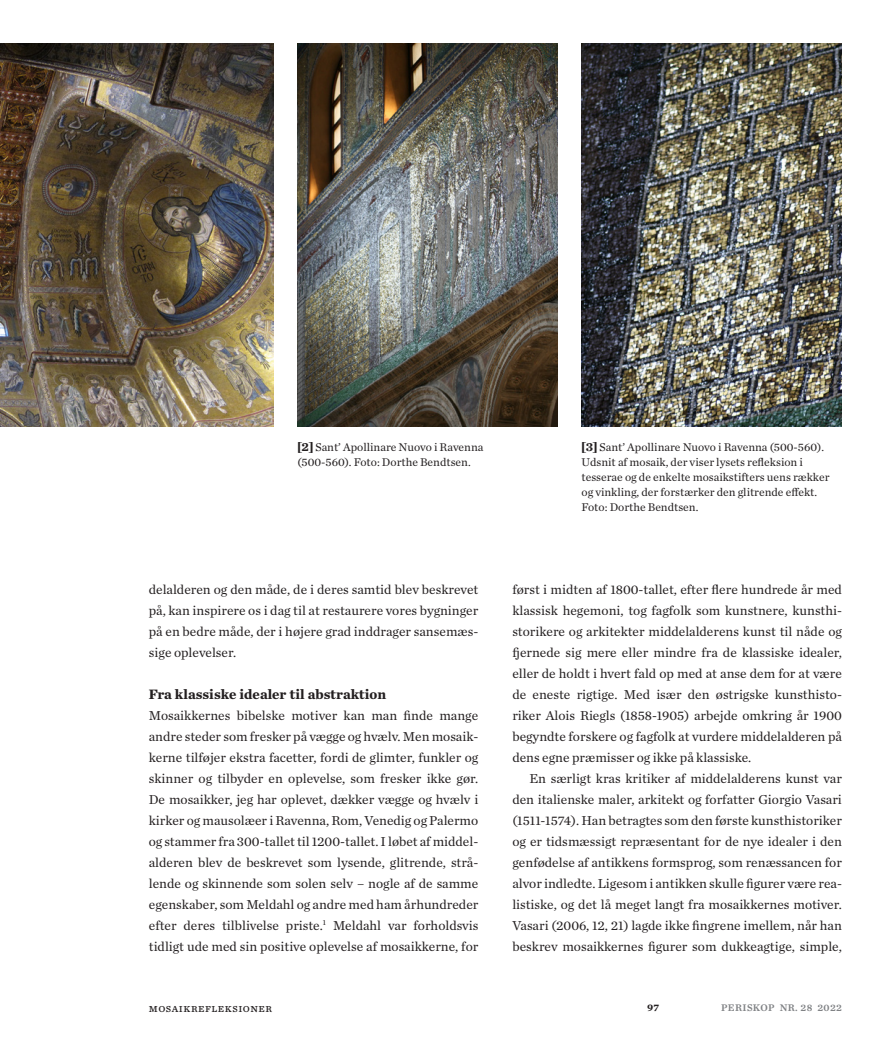
<style>
.page{position:relative;width:893px;height:1063px;background:#fff}
.page>*{position:absolute;margin:0;border:0;box-sizing:border-box;transform-origin:0 0}
.Periskop_Debat_Melle{font:700 14.25px "Chronicle Text G1";color:#231f20}
.Periskop_Debat_Brød{font:13.5px/21px "Chronicle Text G1";color:#231f20;text-align:justify}
.Periskop_Debat_Bille{font:11.7px/15px "Chronicle Text G1";color:#231f20}
.t1{font:11.7px "Chronicle Text G3";letter-spacing:.04em;color:#231f20}
.t2{font:10.05px "Chronicle Text G3 Semi";letter-spacing:.04em;color:#808285}
.Periskop_Pagina{font:700 10.05px "Chronicle Text G1";color:#231f20}
.s1{font-family:"Chronicle Text G4";font-weight:700;font-size:12.45px}
</style>
<div class="page">
<img style="left:0;top:44px;width:273px;height:383px">
<img style="left:297px;top:44px;width:260px;height:383px">
<img style="left:581px;top:44px;width:261px;height:383px">
<p class="Periskop_Debat_Bille" style="left:297px;top:439px;width:188px"><span class="s1">[2]</span> Sant’ Apollinare Nuovo i Ravenna (500-560). Foto: Dorthe Bendtsen.</p>
<p class="Periskop_Debat_Bille" style="left:581px;top:439px;width:249px"><span class="s1">[3]</span> Sant’ Apollinare Nuovo i Ravenna (500-560).<br>Udsnit af mosaik, der viser lysets refleksion i tesserae og de enkelte mosaikstifters uens rækker og vinkling, der forstærker den glitrende effekt.<br>Foto: Dorthe Bendtsen.</p>
<p class="Periskop_Debat_Brød" style="left:149px;top:578px;width:331px">delalderen og den måde, de i deres samtid blev beskrevet på, kan inspirere os i dag til at restaurere vores bygninger på en bedre måde, der i højere grad inddrager sansemæs&shy;sige oplevelser.</p>
<p class="Periskop_Debat_Melle" style="left:149px;top:682px;width:239px">Fra klassiske idealer til abstraktion</p>
<p class="Periskop_Debat_Brød" style="left:149px;top:704px;width:331px">Mosaikkernes bibelske motiver kan man finde mange andre steder som fresker på vægge og hvælv. Men mosaik&shy;kerne tilføjer ekstra facetter, fordi de glimter, funkler og skinner og tilbyder en oplevelse, som fresker ikke gør.<br>De mosaikker, jeg har oplevet, dækker vægge og hvælv i kirker og mausolæer i Ravenna, Rom, Venedig og Palermo og stammer fra 300-tallet til 1200-tallet. I løbet af middel&shy;alderen blev de beskrevet som lysende, glitrende, strå&shy;lende og skinnende som solen selv – nogle af de samme egenskaber, som Meldahl og andre med ham århundreder efter deres tilblivelse priste.<sup>1</sup> Meldahl var forholdsvis tidligt ude med sin positive oplevelse af mosaikkerne, for</p>
<p class="Periskop_Debat_Brød" style="left:512px;top:578px;width:331px">først i midten af 1800-tallet, efter flere hundrede år med klassisk hegemoni, tog fagfolk som kunstnere, kunsthi&shy;storikere og arkitekter middelalderens kunst til nåde og fjernede sig mere eller mindre fra de klassiske idealer, eller de holdt i hvert fald op med at anse dem for at være de eneste rigtige. Med især den østrigske kunsthisto&shy;riker Alois Riegls (1858-1905) arbejde omkring år 1900 begyndte forskere og fagfolk at vurdere middelalderen på dens egne præmisser og ikke på klassiske.</p>
<p class="Periskop_Debat_Brød" style="left:512px;top:767px;width:331px;text-indent:17px">En særligt kras kritiker af middelalderens kunst var den italienske maler, arkitekt og forfatter Giorgio Vasari (1511-1574). Han betragtes som den første kunsthistoriker og er tidsmæssigt repræsentant for de nye idealer i den genfødelse af antikkens formsprog, som renæssancen for alvor indledte. Ligesom i antikken skulle figurer være rea&shy;listiske, og det lå meget langt fra mosaikkernes motiver.<br>Vasari (2006, 12, 21) lagde ikke fingrene imellem, når han beskrev mosaikkernes figurer som dukkeagtige, simple,</p>
<p class="t1" style="left:149px;top:999px;width:125px">mosaikrefleksioner</p>
<p class="Periskop_Pagina" style="left:647px;top:1000px;width:14px">97</p>
<p class="t2" style="left:721px;top:1000px;width:122px">PERISKOP NR. 28 2022</p>
</div>
